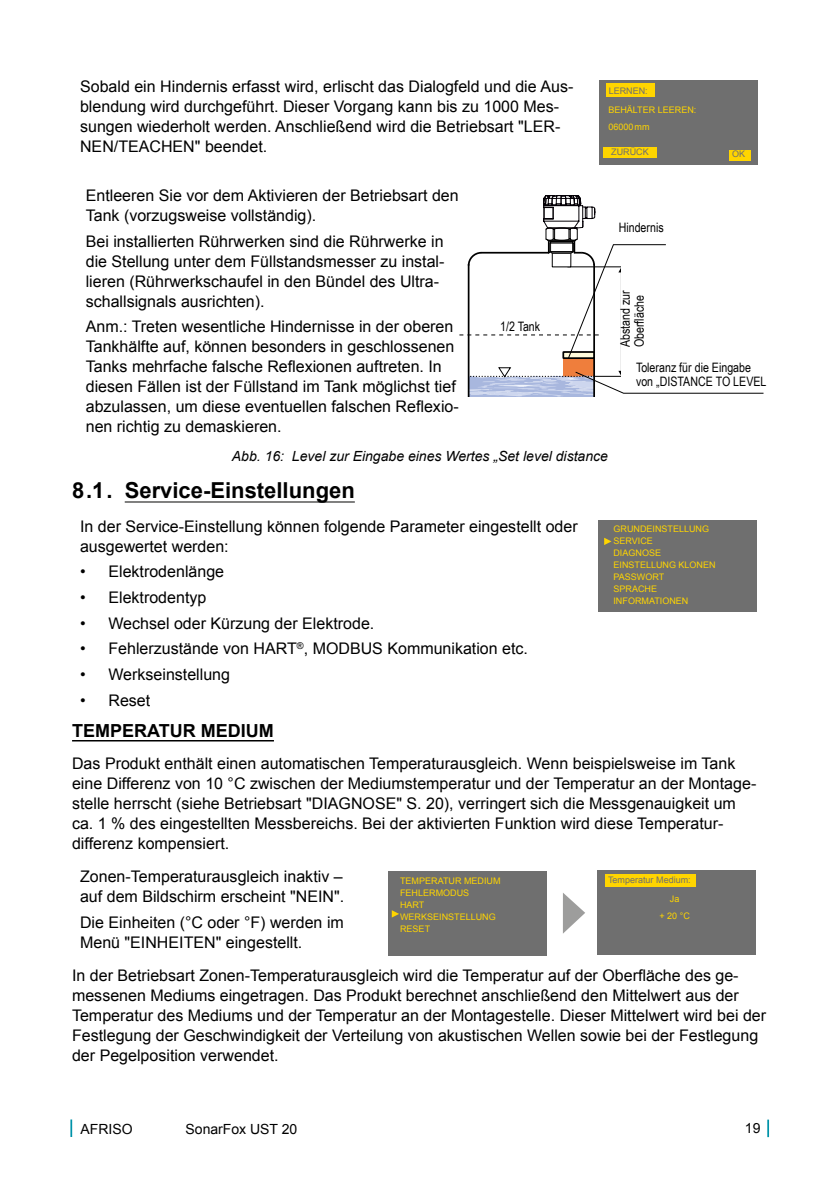
<style>
.page{position:relative;width:840px;height:1191px;background:#fff}
.page>*{position:absolute;margin:0;border:0;box-sizing:border-box;transform-origin:0 0}
.t1{font:700 22px "Arial";color:#000}
.t2{font:700 18px "Arial";color:#000}
.t3{font:16px/20px "Arial";color:#000}
.t4{font:italic 14px "Arial";color:#000}
.t5{font:14px "Arial";color:#000}
.t6{font:13px/14px "Arial Narrow";color:#000}
.t7{font:9px/12px "Arial";color:#ffd500}
.t8{font:9px "Arial";color:#6f6f6f}
</style>
<div class="page">
<svg style="left:70px;top:1119px;width:2px;height:18px"></svg>
<svg style="left:767px;top:1119px;width:1px;height:18px"></svg>
<hr style="left:125px;top:501px;width:229px;height:2px;background:#575756">
<hr style="left:72px;top:740px;width:202px;height:1px;background:#000">
<div style="left:598px;top:80px;width:159px;height:84px;background:#6f6f6f"></div>
<div style="left:603px;top:148px;width:53px;height:10px;background:#ffd500"></div>
<div style="left:605px;top:84px;width:49px;height:13px;background:#ffd500"></div>
<div style="left:728px;top:150px;width:22px;height:10px;background:#ffd500"></div>
<svg style="left:459px;top:195px;width:305px;height:201px"></svg>
<div style="left:598px;top:520px;width:158px;height:92px;background:#6f6f6f"></div>
<svg style="left:604px;top:538px;width:7px;height:7px"></svg>
<div style="left:388px;top:871px;width:158px;height:84px;background:#6f6f6f"></div>
<div style="left:596px;top:870px;width:159px;height:84px;background:#6f6f6f"></div>
<svg style="left:563px;top:893px;width:22px;height:40px"></svg>
<div style="left:605px;top:874px;width:89px;height:12px;background:#ffd500"></div>
<svg style="left:391px;top:910px;width:8px;height:7px"></svg>
<p class="t3" style="left:80px;top:76px;width:494px">Sobald ein Hindernis erfasst wird, erlischt das Dialogfeld und die Aus&shy;blendung wird durchgeführt. Dieser Vorgang kann bis zu 1000 Mes&shy;sungen wiederholt werden. Anschließend wird die Betriebsart "LER-NEN/TEACHEN" beendet.</p>
<p class="t8" style="left:608px;top:85px;width:41px">LERNEN:</p>
<p class="t7" style="left:608px;top:101px;width:89px;line-height:17px">BEHÄLTER LEEREN:<br>06000mm</p>
<p class="t8" style="left:611px;top:145px;width:39px">ZURÜCK</p>
<p class="t8" style="left:731px;top:148px;width:15px">OK</p>
<p class="t3" style="left:86px;top:186px;width:374px">Entleeren Sie vor dem Aktivieren der Betriebsart den<br>Tank (vorzugsweise vollständig).</p>
<p class="t3" style="left:86px;top:231px;width:360px">Bei installierten Rührwerken sind die Rührwerke in die Stellung unter dem Füllstandsmesser zu instal&shy;lieren (Rührwerkschaufel in den Bündel des Ultra&shy;schallsignals ausrichten).</p>
<p class="t3" style="left:86px;top:317px;width:374px">Anm.: Treten wesentliche Hindernisse in der oberen Tankhälfte auf, können besonders in geschlossenen Tanks mehrfache falsche Reflexionen auftreten. In diesen Fällen ist der Füllstand im Tank möglichst tief abzulassen, um diese eventuellen falschen Reflexio&shy;nen richtig zu demaskieren.</p>
<p class="t6" style="left:500px;top:319px;width:42px">1/2 Tank</p>
<p class="t6" style="left:618px;top:220px;width:47px">Hindernis</p>
<p class="t6" style="left:617px;top:347px;width:59px;rotate:-90deg">Abstand zur<br>Oberfläche</p>
<p class="t6" style="left:635px;top:360px;width:132px">Toleranz für die Eingabe von „DISTANCE TO LEVEL</p>
<p class="t4" style="left:232px;top:447px;width:377px">Abb. 16: Level zur Eingabe eines Wertes „Set level distance</p>
<h1 class="t1" style="left:72px;top:476px;width:284px">8 .1 . Service-Einstellungen</h1>
<p class="t3" style="left:80px;top:516px;width:499px">In der Service-Einstellung können folgende Parameter eingestellt oder ausgewertet werden:</p>
<p class="t3" style="left:80px;top:562px;width:145px">• Elektrodenlänge</p>
<p class="t3" style="left:80px;top:587px;width:128px">• Elektrodentyp</p>
<p class="t3" style="left:80px;top:613px;width:295px">• Wechsel oder Kürzung der Elektrode.</p>
<p class="t3" style="left:80px;top:639px;width:449px">• Fehlerzustände von HART<sup>®</sup>, MODBUS Kommunikation etc.</p>
<p class="t3" style="left:80px;top:664px;width:151px">• Werkseinstellung</p>
<p class="t3" style="left:80px;top:690px;width:72px">• Reset</p>
<p class="t7" style="left:613px;top:523px;width:104px">GRUNDEINSTELLUNG<br>SERVICE<br>DIAGNOSE<br>EINSTELLUNG KLONEN<br>PASSWORT<br>SPRACHE<br>INFORMATIONEN</p>
<p class="t2" style="left:72px;top:719px;width:203px">TEMPERATUR MEDIUM</p>
<p class="t3" style="left:72px;top:753px;width:685px">Das Produkt enthält einen automatischen Temperaturausgleich. Wenn beispielsweise im Tank eine Differenz von 10 °C zwischen der Mediumstemperatur und der Temperatur an der Montage&shy;stelle herrscht (siehe Betriebsart "DIAGNOSE" S. 20), verringert sich die Messgenauigkeit um ca. 1 % des eingestellten Messbereichs. Bei der aktivierten Funktion wird diese Temperatur&shy;differenz kompensiert.</p>
<p class="t3" style="left:80px;top:866px;width:265px">Zonen-Temperaturausgleich inaktiv – auf dem Bildschirm erscheint "NEIN".</p>
<p class="t3" style="left:80px;top:912px;width:265px">Die Einheiten (°C oder °F) werden im<br>Menü "EINHEITEN" eingestellt.</p>
<p class="t7" style="left:400px;top:875px;width:102px">TEMPERATUR MEDIUM<br>FEHLERMODUS<br>HART<br>WERKSEINSTELLUNG<br>RESET</p>
<p class="t8" style="left:607px;top:874px;width:84px">Temperatur Medium:</p>
<p class="t7" style="left:659px;top:890px;width:32px;line-height:17px;text-align:center">Ja<br>+ 20 °C</p>
<p class="t3" style="left:72px;top:965px;width:695px">In der Betriebsart Zonen-Temperaturausgleich wird die Temperatur auf der Oberfläche des ge&shy;messenen Mediums eingetragen. Das Produkt berechnet anschließend den Mittelwert aus der Temperatur des Mediums und der Temperatur an der Montagestelle. Dieser Mittelwert wird bei der Festlegung der Geschwindigkeit der Verteilung von akustischen Wellen sowie bei der Festlegung der Pegelposition verwendet.</p>
<p class="t5" style="left:80px;top:1119px;width:54px">AFRISO</p>
<p class="t5" style="left:185px;top:1119px;width:113px">SonarFox UST 20</p>
<p class="t5" style="left:744px;top:1119px;width:17px">19</p>
</div>
